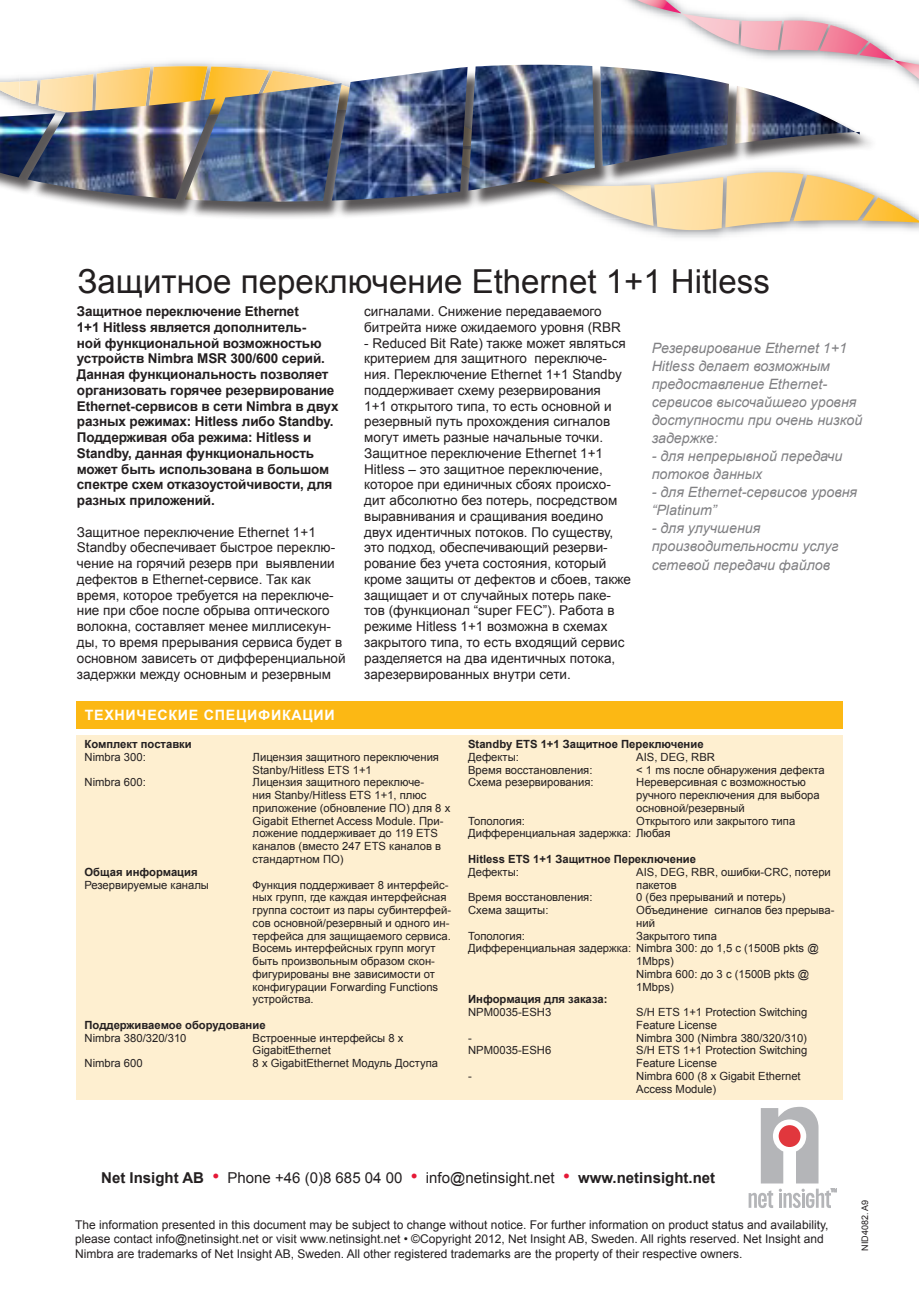
<style>
.page{position:relative;width:919px;height:1289px;background:#fff}
.page>*{position:absolute;margin:0;border:0;box-sizing:border-box;transform-origin:0 0}
.Headline{font:33px "Arial";color:#231f20}
.t1{font:15px "Arial";color:#231f20}
.Picture{font:italic 14.25px/18px "Arial";color:#808083}
.Chart_Headline{font:700 14.25px "Arial";letter-spacing:.05em;color:#fff}
.Body{font:13.5px/15.8px "Arial";color:#231f20}
.Intro{font:700 13.5px/15.8px "Arial";letter-spacing:-.01em;color:#231f20}
.Small_Print{font:12px/14.4px "Arial";color:#231f20}
.Chart{font:11.25px/12.8px "Arial";color:#231f20}
.Chart-2{font:700 11.25px "Arial";color:#231f20}
.Picture-2{font:9px "Arial";color:#231f20}
.s1{font-weight:700}
.s2{font-size:19.5px;color:#e51836}
</style>
<div class="page">
<svg style="left:748px;top:1106px;width:88px;height:102px"></svg>
<div style="left:76px;top:735px;width:766px;height:364px;background:#feefd0"></div>
<div style="left:76px;top:701px;width:766px;height:27px;background:#fcb814"></div>
<svg style="left:602px;top:189px;width:316px;height:41px"></svg>
<svg style="left:637px;top:0;width:281px;height:79px"></svg>
<div style="left:0;top:67px;width:877px;height:153px;background:#231f20;opacity:.75"></div>
<img style="left:0;top:65px;width:859px;height:137px">
<p class="Headline" style="left:78px;top:259px;width:693px">Защитное переключение Ethernet 1+1 Hitless</p>
<p class="Intro" style="left:77px;top:304px;width:263px">Защитное переключение Ethernet<br>1+1 Hitless является дополнитель-<br>ной функциональной возможностью устройств Nimbra MSR 300/600 серий.<br>Данная функциональность позволяет организовать горячее резервирование Ethernet-сервисов в сети Nimbra в двух разных режимах: Hitless либо Standby.<br>Поддерживая оба режима: Hitless и Standby, данная функциональность может быть использована в большом спектре схем отказоустойчивости, для разных приложений.</p>
<p class="Body" style="left:77px;top:524px;width:270px">Защитное переключение Ethernet 1+1<br>Standby обеспечивает быстрое переклю&shy;чение на горячий резерв при выявлении дефектов в Ethernet-сервисе. Так как время, которое требуется на переключе&shy;ние при сбое после обрыва оптического волокна, составляет менее миллисекун&shy;ды, то время прерывания сервиса будет в основном зависеть от дифференциальной задержки между основным и резервным</p>
<p class="Body" style="left:364px;top:303px;width:258px">сигналами. Снижение передаваемого битрейта ниже ожидаемого уровня (RBR</p>
<p class="Body" style="left:364px;top:335px;width:263px">- Reduced Bit Rate) также может являться критерием для защитного переключе&shy;ния. Переключение Ethernet 1+1 Standby поддерживает схему резервирования 1+1 открытого типа, то есть основной и резервный путь прохождения сигналов могут иметь разные начальные точки.</p>
<p class="Body" style="left:364px;top:445px;width:268px">Защитное переключение Ethernet 1+1<br>Hitless – это защитное переключение, которое при единичных сбоях происхо&shy;дит абсолютно без потерь, посредством выравнивания и сращивания воедино двух идентичных потоков. По существу, это подход, обеспечивающий резерви&shy;рование без учета состояния, который кроме защиты от дефектов и сбоев, также защищает и от случайных потерь паке&shy;тов (функционал “super FEC”). Работа в режиме Hitless 1+1 возможна в схемах закрытого типа, то есть входящий сервис разделяется на два идентичных потока, зарезервированных внутри сети.</p>
<p class="Picture" style="left:651px;top:339px;width:212px">Резервирование Ethernet 1+1<br>Hitless делает возможным предоставление Ethernet&shy;сервисов высочайшего уровня доступности при очень низкой задержке:</p>
<p class="Picture" style="left:651px;top:447px;width:192px">- для непрерывной передачи потоков данных</p>
<p class="Picture" style="left:651px;top:483px;width:207px">- для Ethernet-сервисов уровня “Platinum”</p>
<p class="Picture" style="left:651px;top:519px;width:188px">- для улучшения производительности услуг сетевой передачи файлов</p>
<p class="Chart_Headline" style="left:85px;top:705px;width:251px">ТЕХНИЧЕСКИЕ СПЕЦИФИКАЦИИ</p>
<p class="Chart-2" style="left:85px;top:736px;width:109px">Комплект поставки</p>
<p class="Chart" style="left:85px;top:750px;width:63px">Nimbra 300:</p>
<p class="Chart" style="left:253px;top:750px;width:188px">Лицензия защитного переключения<br>Stanby/Hitless ETS 1+1</p>
<p class="Chart" style="left:85px;top:776px;width:63px">Nimbra 600:</p>
<p class="Chart" style="left:253px;top:776px;width:199px">Лицензия защитного переключе-<br>ния Stanby/Hitless ETS 1+1, плюс приложение (обновление ПО) для 8 x<br>Gigabit Ethernet Access Module. При&shy;ложение поддерживает до 119 ETS каналов (вместо 247 ETS каналов в стандартном ПО)</p>
<p class="Chart-2" style="left:85px;top:864px;width:115px">Общая информация</p>
<p class="Chart" style="left:85px;top:878px;width:126px">Резервируемые каналы</p>
<p class="Chart" style="left:253px;top:878px;width:200px">Функция поддерживает 8 интерфейс&shy;ных групп, где каждая интерфейсная группа состоит из пары субинтерфей&shy;сов основной/резервный и одного ин&shy;терфейса для защищаемого сервиса.<br>Восемь интерфейсных групп могут быть произвольным образом скон&shy;фигурированы вне зависимости от конфигурации Forwarding Functions устройства.</p>
<p class="Chart-2" style="left:85px;top:1017px;width:182px">Поддерживаемое оборудование</p>
<p class="Chart" style="left:85px;top:1031px;width:103px">Nimbra 380/320/310</p>
<p class="Chart" style="left:253px;top:1031px;width:152px">Встроенные интерфейсы 8 x<br>GigabitEthernet</p>
<p class="Chart" style="left:85px;top:1056px;width:60px">Nimbra 600</p>
<p class="Chart" style="left:253px;top:1056px;width:187px">8 x GigabitEthernet Модуль Доступа</p>
<p class="Chart-2" style="left:468px;top:736px;width:237px">Standby ETS 1+1 Защитное Переключение</p>
<p class="Chart" style="left:468px;top:750px;width:52px">Дефекты:</p>
<p class="Chart" style="left:636px;top:750px;width:80px">AIS, DEG, RBR</p>
<p class="Chart" style="left:468px;top:763px;width:126px">Время восстановления:</p>
<p class="Chart" style="left:636px;top:763px;width:190px">&lt; 1 ms после обнаружения дефекта</p>
<p class="Chart" style="left:468px;top:776px;width:127px">Схема резервирования:</p>
<p class="Chart" style="left:636px;top:776px;width:185px">Нереверсивная с возможностью ручного переключения для выбора основной/резервный</p>
<p class="Chart" style="left:468px;top:814px;width:58px">Топология:</p>
<p class="Chart" style="left:636px;top:814px;width:160px">Открытого или закрытого типа</p>
<p class="Chart" style="left:468px;top:827px;width:204px">Дифференциальная задержка: Любая</p>
<p class="Chart-2" style="left:468px;top:851px;width:229px">Hitless ETS 1+1 Защитное Переключение</p>
<p class="Chart" style="left:468px;top:865px;width:52px">Дефекты:</p>
<p class="Chart" style="left:636px;top:865px;width:196px">AIS, DEG, RBR, ошибки-CRC, потери пакетов</p>
<p class="Chart" style="left:468px;top:891px;width:126px">Время восстановления:</p>
<p class="Chart" style="left:636px;top:891px;width:151px">0 (без прерываний и потерь)</p>
<p class="Chart" style="left:468px;top:903px;width:82px">Схема защиты:</p>
<p class="Chart" style="left:636px;top:903px;width:200px">Объединение сигналов без прерыва&shy;ний</p>
<p class="Chart" style="left:468px;top:929px;width:58px">Топология:</p>
<p class="Chart" style="left:636px;top:929px;width:82px">Закрытого типа</p>
<p class="Chart" style="left:636px;top:942px;width:184px;text-indent:-168px">Дифференциальная задержка: Nimbra 300: до 1,5 с (1500B pkts @<br>1Mbps)</p>
<p class="Chart" style="left:636px;top:967px;width:175px">Nimbra 600: до 3 с (1500B pkts @<br>1Mbps)</p>
<p class="Chart-2" style="left:468px;top:991px;width:141px">Информация для заказа:</p>
<p class="Chart" style="left:468px;top:1005px;width:85px">NPM0035-ESH3</p>
<p class="Chart" style="left:636px;top:1005px;width:173px">S/H ETS 1+1 Protection Switching<br>Feature License</p>
<p class="Chart" style="left:468px;top:1031px;width:5px">-</p>
<p class="Chart" style="left:636px;top:1031px;width:172px">Nimbra 300 (Nimbra 380/320/310)</p>
<p class="Chart" style="left:468px;top:1044px;width:85px">NPM0035-ESH6</p>
<p class="Chart" style="left:636px;top:1044px;width:173px">S/H ETS 1+1 Protection Switching<br>Feature License</p>
<p class="Chart" style="left:468px;top:1069px;width:5px">-</p>
<p class="Chart" style="left:636px;top:1069px;width:166px">Nimbra 600 (8 x Gigabit Ethernet<br>Access Module)</p>
<p class="t1" style="left:101px;top:1167px;width:615px"><span class="s1">Net Insight AB</span> <span class="s2">•</span> Phone +46 (0)8 685 04 00 <span class="s2">•</span> info@netinsight.net <span class="s2">•</span> <span class="s1">www.netinsight.net</span></p>
<p class="Small_Print" style="left:75px;top:1217px;width:754px">The information presented in this document may be subject to change without notice. For further information on product status and availability, please contact info@netinsight.net or visit www.netinsight.net • ©Copyright 2012, Net Insight AB, Sweden. All rights reserved. Net Insight and<br>Nimbra are trademarks of Net Insight AB, Sweden. All other registered trademarks are the property of their respective owners.</p>
<p class="Picture-2" style="left:859px;top:1250px;width:53px;rotate:-90deg">NID4082. A9</p>
</div>
